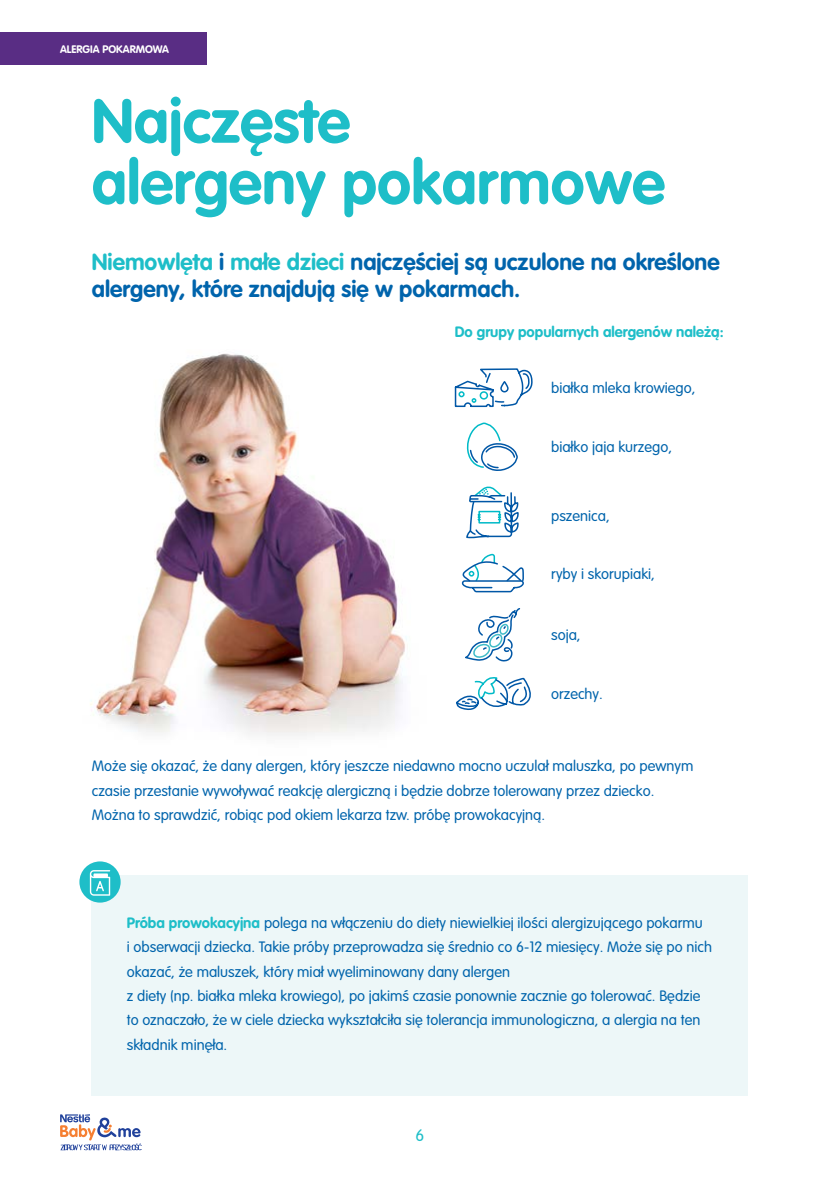
<style>
.page{position:relative;width:840px;height:1191px;background:#fff}
.page>*{position:absolute;margin:0;border:0;box-sizing:border-box;transform-origin:0 0}
.t1{font:700 61.2px/61.2px "VAG Rounded LT Pro";color:#1ebec8}
.t2{font:700 23px/27px "VAG Rounded LT Pro";color:#0064ac}
.t3{font:300 16.4px "VAG Rounded LT Pro";color:#1ebec8}
.t4{font:300 14.8px/24.4px "VAG Rounded LT Pro";color:#0064ac}
.t5{font:700 14.8px "VAG Rounded LT Pro";color:#1ebec8}
.t6{font:700 10.8px "VAG Rounded LT Pro";color:#fff}
.s1{color:#1ebec8}
.s2{font-weight:700;color:#1ebec8}
</style>
<div class="page">
<svg style="left:60px;top:1114px;width:82px;height:36px"></svg>
<div style="left:0;top:33px;width:207px;height:32px;background:#592d84"></div>
<img style="left:90px;top:353px;width:317px;height:383px">
<div style="left:92px;top:875px;width:655px;height:220px;background:#edf7f8"></div>
<div style="left:79px;top:861px;width:42px;height:41px;background:#1ebec8;border-radius:50%"></div>
<svg style="left:90px;top:870px;width:20px;height:25px"></svg>
<svg style="left:461px;top:554px;width:63px;height:39px"></svg>
<svg style="left:465px;top:608px;width:56px;height:54px"></svg>
<svg style="left:456px;top:677px;width:75px;height:33px"></svg>
<svg style="left:454px;top:368px;width:79px;height:40px"></svg>
<svg style="left:466px;top:486px;width:53px;height:53px"></svg>
<svg style="left:466px;top:422px;width:52px;height:49px"></svg>
<p class="t6" style="left:60px;top:42px;width:110px">ALERGIA POKARMOWA</p>
<h1 class="t1" style="left:92px;top:91px;width:574px">Najczęste<br>alergeny pokarmowe</h1>
<h2 class="t2" style="left:92px;top:249px;width:629px"><span class="s1">Niemowlęta</span> i <span class="s1">małe dzieci</span> najczęściej są uczulone na określone alergeny, które znajdują się w pokarmach.</h2>
<p class="t5" style="left:454px;top:322px;width:270px">Do grupy popularnych alergenów należą:</p>
<p class="t4" style="left:551px;top:376px;width:146px">białka mleka krowiego,</p>
<p class="t4" style="left:551px;top:435px;width:122px">białko jaja kurzego,</p>
<p class="t4" style="left:551px;top:504px;width:60px">pszenica,</p>
<p class="t4" style="left:551px;top:562px;width:105px">ryby i skorupiaki,</p>
<p class="t4" style="left:551px;top:623px;width:31px">soja,</p>
<p class="t4" style="left:551px;top:682px;width:53px">orzechy.</p>
<p class="t4" style="left:92px;top:754px;width:603px">Może się okazać, że dany alergen, który jeszcze niedawno mocno uczulał maluszka, po pewnym czasie przestanie wywoływać reakcję alergiczną i będzie dobrze tolerowany przez dziecko.<br>Można to sprawdzić, robiąc pod okiem lekarza tzw. próbę prowokacyjną.</p>
<p class="t4" style="left:127px;top:910px;width:586px"><span class="s2">Próba prowokacyjna</span> polega na włączeniu do diety niewielkiej ilości alergizującego pokarmu<br>i obserwacji dziecka. Takie próby przeprowadza się średnio co 6-12 miesięcy. Może się po nich okazać, że maluszek, który miał wyeliminowany dany alergen<br>z diety (np. białka mleka krowiego), po jakimś czasie ponownie zacznie go tolerować. Będzie to oznaczało, że w ciele dziecka wykształciła się tolerancja immunologiczna, a alergia na ten składnik minęła.</p>
<p class="t3" style="left:415px;top:1125px;width:10px">6</p>
</div>
